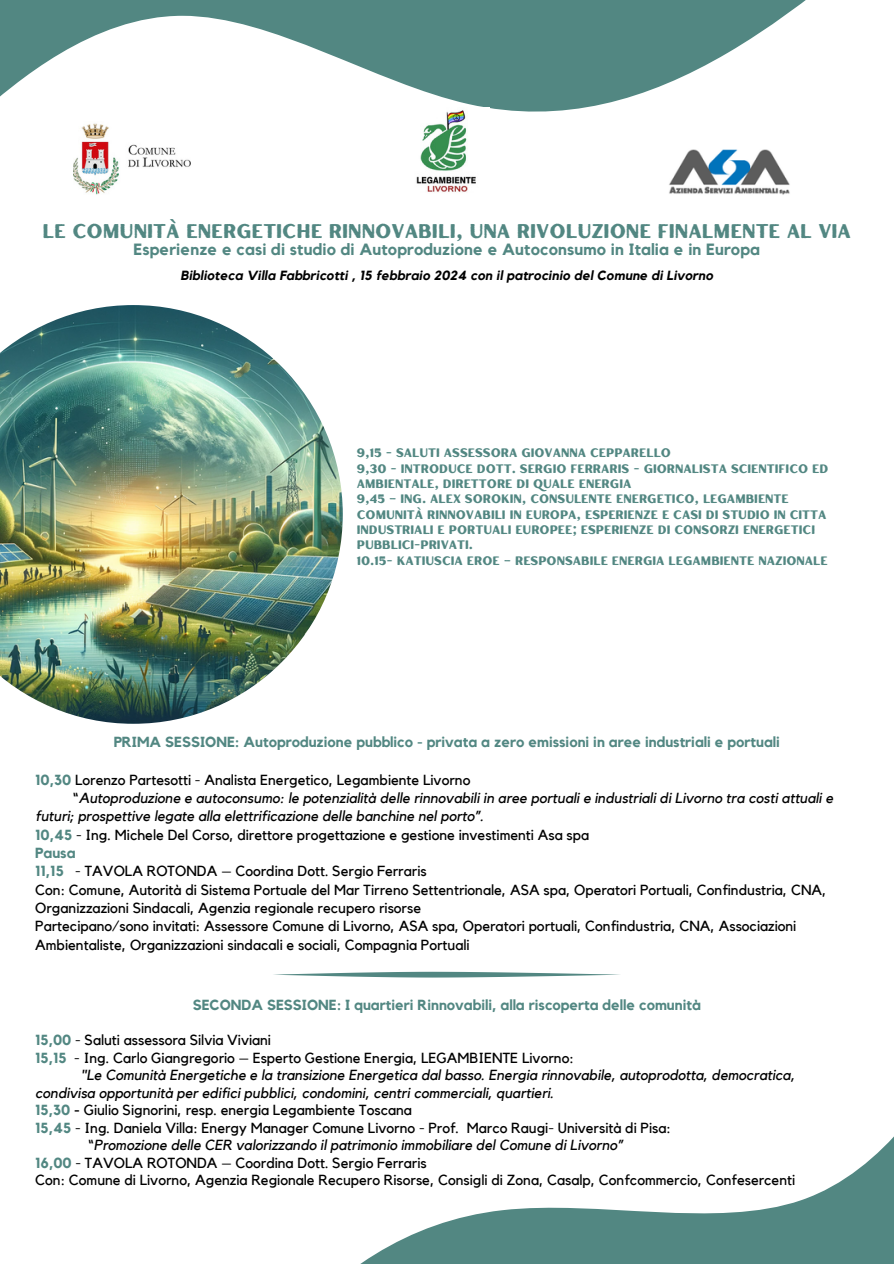
<style>
.page{position:relative;width:894px;height:1264px;background:#fff}
.page>*{position:absolute;margin:0;border:0;box-sizing:border-box;transform-origin:0 0}
.t1{font:19.8px "Hertical Sans Rough";color:#528782}
.t2{font:700 16.2px "Kollektif";letter-spacing:.01em;color:#528782}
.t3{font:14.55px "Kollektif";color:#000}
.t4{font:italic 14.55px "Kollektif";color:#000}
.t5{font:700 14.55px "Kollektif";color:#528782}
.t6{font:italic 700 13.2px "Kollektif";letter-spacing:.01em;color:#000}
.t7{font:12.3px/15.3px "Hertical Sans Rough";color:#528782}
.s1{font-weight:700;color:#528782}
.s2{font-style:normal}
.s3{font-weight:700}
</style>
<div class="page">
<svg style="left:0;top:0;width:806px;height:194px"></svg>
<img style="left:0;top:305px;width:342px;height:418px">
<svg style="left:362px;top:977px;width:531px;height:286px"></svg>
<img style="left:668px;top:148px;width:121px;height:47px">
<img style="left:74px;top:121px;width:117px;height:74px">
<img style="left:404px;top:108px;width:85px;height:86px">
<svg style="left:273px;top:971px;width:347px;height:6px"></svg>
<p class="t1" style="left:43px;top:218px;width:809px">LE COMUNITÀ ENERGETICHE RINNOVABILI, UNA RIVOLUZIONE FINALMENTE AL VIA</p>
<h1 class="t2" style="left:133px;top:242px;width:627px">Esperienze e casi di studio di Autoproduzione e Autoconsumo in Italia e in Europa</h1>
<h2 class="t6" style="left:180px;top:269px;width:534px">Biblioteca Villa Fabbricotti , 15 febbraio 2024 con il patrocinio del Comune di Livorno</h2>
<h3 class="t7" style="left:357px;top:445px;width:315px">9,15 - SALUTI ASSESSORA GIOVANNA CEPPARELLO</h3>
<p class="t7" style="left:357px;top:460px;width:473px">9,30 - INTRODUCE DOTT. SERGIO FERRARIS - GIORNALISTA SCIENTIFICO ED<br>AMBIENTALE, DIRETTORE DI QUALE ENERGIA</p>
<p class="t7" style="left:357px;top:491px;width:433px">9,45 – ING. ALEX SOROKIN, CONSULENTE ENERGETICO, LEGAMBIENTE</p>
<p class="t7" style="left:357px;top:506px;width:471px">COMUNITÀ RINNOVABILI IN EUROPA, ESPERIENZE E CASI DI STUDIO IN CITTA<br>INDUSTRIALI E PORTUALI EUROPEE; ESPERIENZE DI CONSORZI ENERGETICI<br>PUBBLICI-PRIVATI.</p>
<p class="t7" style="left:357px;top:552px;width:472px">10.15- KATIUSCIA EROE – RESPONSABILE ENERGIA LEGAMBIENTE NAZIONALE</p>
<p class="t5" style="left:114px;top:735px;width:667px">PRIMA SESSIONE: Autoproduzione pubblico - privata a zero emissioni in aree industriali e portuali</p>
<h3 class="t3" style="left:35px;top:773px;width:436px"><span class="s1">10,30</span> Lorenzo Partesotti - Analista Energetico, Legambiente Livorno</h3>
<h3 class="t4" style="left:73px;top:791px;width:761px"><span class="s2">“</span>Autoproduzione e autoconsumo: le potenzialità delle rinnovabili in aree portuali e industriali di Livorno tra costi attuali e</h3>
<h3 class="t4" style="left:35px;top:809px;width:449px">futuri; prospettive legate alla elettrificazione delle banchine nel porto”.</h3>
<h3 class="t3" style="left:35px;top:828px;width:555px"><span class="s1">10,45</span> - Ing. Michele Del Corso, direttore progettazione e gestione investimenti Asa spa</h3>
<h3 class="t5" style="left:35px;top:846px;width:42px">Pausa</h3>
<h3 class="t3" style="left:35px;top:864px;width:393px"><span class="s1">11,15</span> - TAVOLA ROTONDA – Coordina Dott. Sergio Ferraris</h3>
<h3 class="t3" style="left:35px;top:883px;width:792px">Con: Comune, Autorità di Sistema Portuale del Mar Tirreno Settentrionale, ASA spa, Operatori Portuali, Confindustria, CNA,</h3>
<h3 class="t3" style="left:35px;top:901px;width:387px">Organizzazioni Sindacali, Agenzia regionale recupero risorse</h3>
<h3 class="t3" style="left:35px;top:919px;width:762px">Partecipano/sono invitati: Assessore Comune di Livorno, ASA spa, Operatori portuali, Confindustria, CNA, Associazioni</h3>
<h3 class="t3" style="left:35px;top:938px;width:436px">Ambientaliste, Organizzazioni sindacali e sociali, Compagnia Portuali</h3>
<h4 class="t5" style="left:193px;top:998px;width:509px">SECONDA SESSIONE: I quartieri Rinnovabili, alla riscoperta delle comunità</h4>
<p class="t3" style="left:35px;top:1033px;width:237px"><span class="s1">15,00</span> - Saluti assessora Silvia Viviani</p>
<p class="t3" style="left:35px;top:1050px;width:540px"><span class="s1">15,15</span> - Ing. Carlo Giangregorio – Esperto Gestione Energia, LEGAMBIENTE Livorno:</p>
<p class="t4" style="left:81px;top:1068px;width:715px">"Le Comunità Energetiche e la transizione Energetica dal basso. Energia rinnovabile, autoprodotta, democratica,</p>
<p class="t4" style="left:35px;top:1085px;width:520px">condivisa opportunità per edifici pubblici, condomini, centri commerciali, quartieri.</p>
<p class="t3" style="left:35px;top:1103px;width:378px"><span class="s1">15,30</span> <span class="s3">-</span> Giulio Signorini, resp. energia Legambiente Toscana</p>
<p class="t3" style="left:35px;top:1121px;width:637px"><span class="s1">15,45</span> - Ing. Daniela Villa: Energy Manager Comune Livorno - Prof. Marco Raugi- Università di Pisa:</p>
<p class="t4" style="left:88px;top:1138px;width:535px"><span class="s2">“</span>Promozione delle CER valorizzando il patrimonio immobiliare del Comune di Livorno”</p>
<p class="t3" style="left:35px;top:1156px;width:393px"><span class="s1">16,00</span> - TAVOLA ROTONDA – Coordina Dott. Sergio Ferraris</p>
<p class="t3" style="left:35px;top:1173px;width:761px">Con: Comune di Livorno, Agenzia Regionale Recupero Risorse, Consigli di Zona, Casalp, Confcommercio, Confesercenti</p>
</div>
